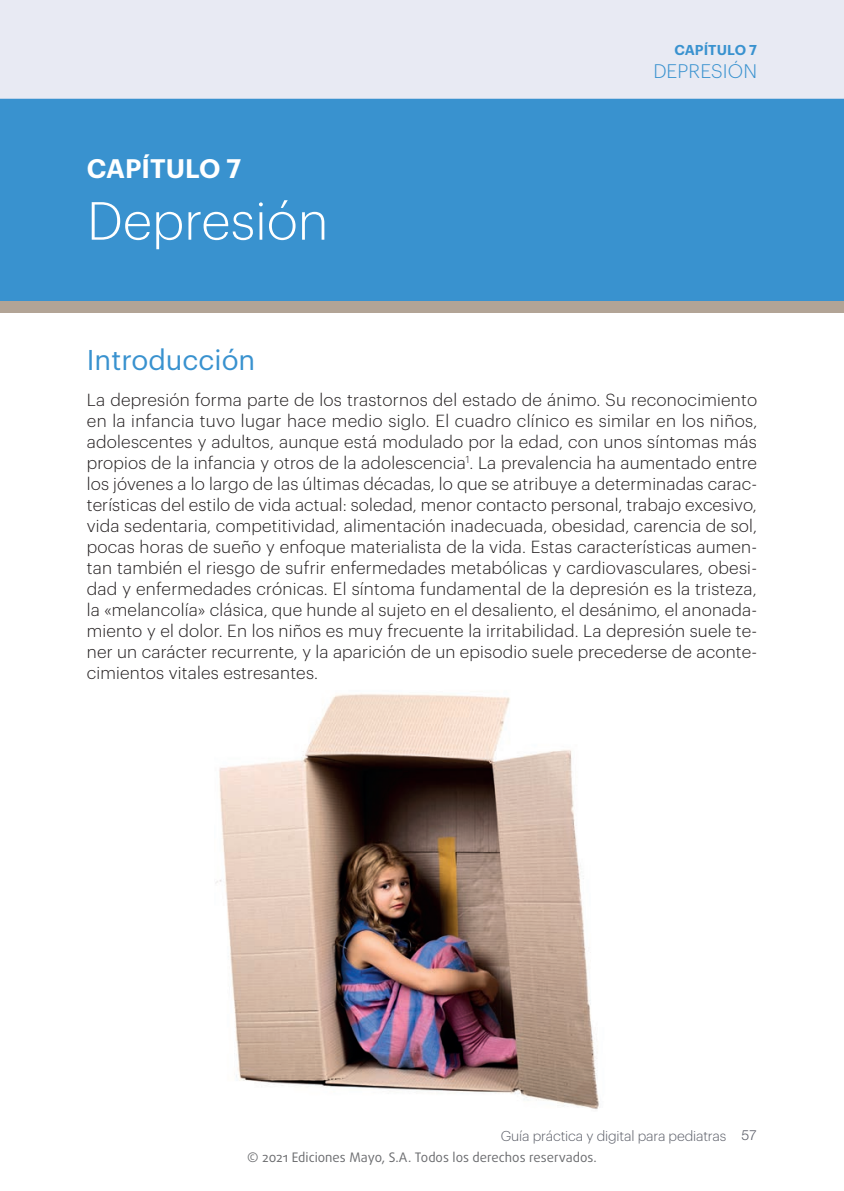
<style>
.page{position:relative;width:844px;height:1191px;background:#fff}
.page>*{position:absolute;margin:0;border:0;box-sizing:border-box;transform-origin:0 0}
.TIT_CAPITOL{font:300 52.5px "Graphik";color:#fff}
.LADILLO_01{font:28px "Graphik";color:#3992cf}
.TIT_CAPITOL-2{font:600 26.25px "Graphik";color:#fff}
.t1{font:300 19.25px "Graphik";letter-spacing:.005em;color:#3992cf}
.TEXT_GENERAL{font:300 17.15px/21px "Graphik";letter-spacing:.01em;color:#231f20;text-align:justify}
.t2{font:300 14px "Graphik";letter-spacing:-.01em;color:#5a5d67}
.t3{font:600 14px "Graphik";letter-spacing:.005em;color:#3992cf}
.t4{font:13.12px "Daxline Pro";color:#6c6d70}
.s1{font-family:"Helvetica Neue LT Std"}
</style>
<div class="page">
<div style="left:0;top:0;width:843px;height:99px;background:#e8eaf3"></div>
<hr style="left:0;top:99px;width:843px;height:1px;background:#3992cf">
<img style="left:215px;top:693px;width:384px;height:416px">
<div style="left:0;top:100px;width:843px;height:201px;background:#3992cf"></div>
<div style="left:0;top:301px;width:843px;height:12px;background:#b2a496"></div>
<p class="TIT_CAPITOL-2" style="left:87px;top:149px;width:156px">CAPÍTULO 7</p>
<p class="TIT_CAPITOL" style="left:87px;top:182px;width:243px">Depresión</p>
<p class="t3" style="left:674px;top:39px;width:84px">CAPÍTULO 7</p>
<p class="t1" style="left:653px;top:57px;width:105px">DEPRESIÓN</p>
<p class="LADILLO_01" style="left:87px;top:339px;width:170px">Introducción</p>
<p class="TEXT_GENERAL" style="left:87px;top:388px;width:671px">La depresión forma parte de los trastornos del estado de ánimo. Su reconocimiento en la infancia tuvo lugar hace medio siglo. El cuadro clínico es similar en los niños, adolescentes y adultos, aunque está modulado por la edad, con unos síntomas más propios de la infancia y otros de la adolescencia<sup>1</sup>. La prevalencia ha aumentado entre los jóvenes a lo largo de las últimas décadas, lo que se atribuye a determinadas carac&shy;terísticas del estilo de vida actual: soledad, menor contacto personal, trabajo excesivo, vida sedentaria, competitividad, alimentación inadecuada, obesidad, carencia de sol, pocas horas de sueño y enfoque materialista de la vida. Estas características aumen&shy;tan también el riesgo de sufrir enfermedades metabólicas y cardiovasculares, obesi&shy;dad y enfermedades crónicas. El síntoma fundamental de la depresión es la tristeza, la «melancolía» clásica, que hunde al sujeto en el desaliento, el desánimo, el anonada&shy;miento y el dolor. En los niños es muy frecuente la irritabilidad. La depresión suele te&shy;ner un carácter recurrente, y la aparición de un episodio suele precederse de aconte&shy;cimientos vitales estresantes.</p>
<p class="t2" style="left:500px;top:1126px;width:258px">Guía práctica y digital para pediatras <span class="s1">57</span></p>
<p class="t4" style="left:247px;top:1148px;width:351px">© 2021 Ediciones Mayo, S.A. Todos los derechos reservados.</p>
</div>
